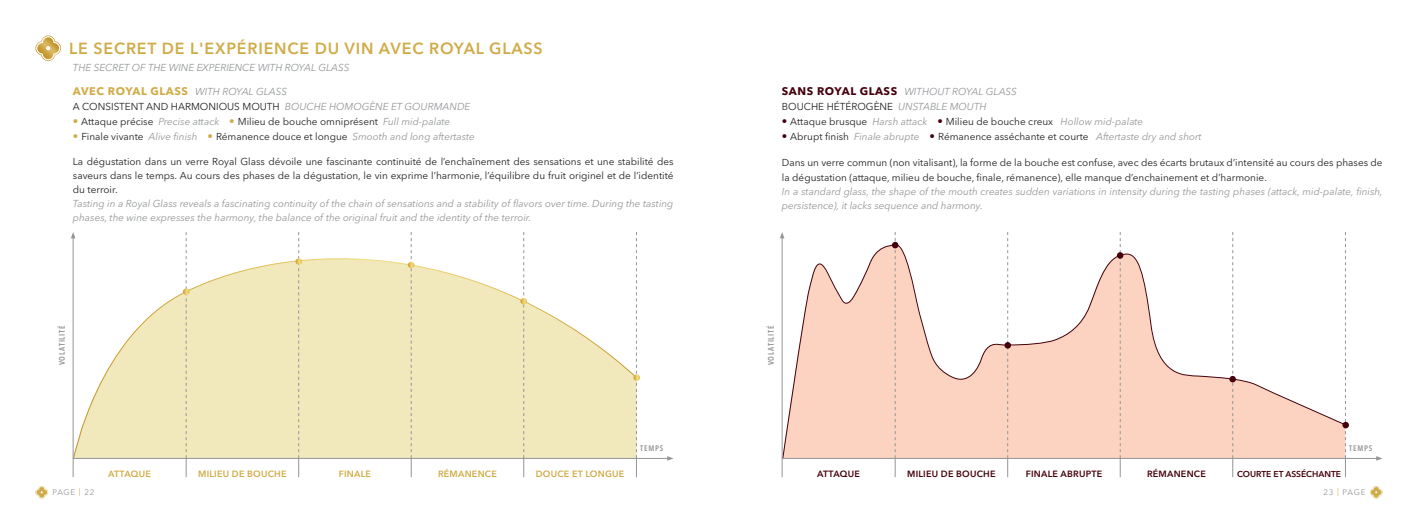
<style>
.page{position:relative;width:1418px;height:511px;background:#fff}
.page>*{position:absolute;margin:0;border:0;box-sizing:border-box;transform-origin:0 0}
.t1{font:600 16px "Avenir Next LT Pro";letter-spacing:.05em;color:#d0ac48}
.t2{font:700 11px "Avenir Next LT Pro";letter-spacing:.05em;color:#d0ac48}
.t3{font:10px/14px "Avenir Next LT Pro";color:#231f20;text-align:justify}
.t4{font:italic 10px/14px "Avenir Next LT Pro";color:#939598}
.t5{font:600 9px "Avenir Next LT Pro";letter-spacing:.025em;color:#d0ac48}
.t6{font:600 9px "Avenir Next LT Pro";letter-spacing:.025em;color:#44000b}
.t7{font:600 8.5px "Avenir Next LT Pro";color:#44000b}
.t8{font:600 condensed 8px "Avenir Next LT Pro";letter-spacing:.1em;color:#939598}
.t9{font:8px "Avenir Next LT Pro";letter-spacing:.09em;color:#939598}
.s1{font-weight:400;font-style:italic;font-size:10px;color:#939598}
.s2{font-style:italic;color:#939598}
.s3{font-weight:700;font-size:11px;color:#d0ac48}
.s4{font-weight:700;font-style:normal;font-size:11px;color:#44000b}
.s5{font-style:normal;color:#231f20}
.s6{font-weight:700;font-size:11px;color:#44000b}
.s7{color:#d0ac48}
</style>
<div class="page">
<svg style="left:35px;top:486px;width:13px;height:12px"></svg>
<svg style="left:1369px;top:486px;width:13px;height:12px"></svg>
<svg style="left:35px;top:35px;width:26px;height:26px"></svg>
<svg style="left:73px;top:237px;width:560px;height:221px"></svg>
<svg style="left:71px;top:232px;width:4px;height:6px"></svg>
<svg style="left:667px;top:456px;width:6px;height:4px"></svg>
<svg style="left:73px;top:458px;width:1px;height:18px"></svg>
<svg style="left:183px;top:232px;width:6px;height:244px"></svg>
<svg style="left:295px;top:232px;width:7px;height:244px;background:#ebe5c2"></svg>
<svg style="left:408px;top:232px;width:6px;height:244px"></svg>
<svg style="left:520px;top:232px;width:7px;height:244px"></svg>
<svg style="left:633px;top:232px;width:7px;height:244px"></svg>
<svg style="left:781px;top:237px;width:568px;height:221px"></svg>
<svg style="left:780px;top:232px;width:4px;height:6px"></svg>
<svg style="left:1376px;top:456px;width:6px;height:4px"></svg>
<svg style="left:894px;top:232px;width:1px;height:244px"></svg>
<svg style="left:782px;top:458px;width:1px;height:18px"></svg>
<svg style="left:1007px;top:232px;width:1px;height:244px"></svg>
<svg style="left:1119px;top:232px;width:1px;height:244px"></svg>
<svg style="left:1232px;top:232px;width:1px;height:244px"></svg>
<svg style="left:1345px;top:232px;width:1px;height:244px"></svg>
<svg style="left:891px;top:241px;width:7px;height:7px"></svg>
<div style="left:1004px;top:342px;width:7px;height:6px;background:#44000b;border-radius:50%"></div>
<div style="left:1116px;top:252px;width:7px;height:6px;background:#44000b;border-radius:50%"></div>
<div style="left:1229px;top:375px;width:6px;height:7px;background:#44000b;border-radius:50%"></div>
<div style="left:1342px;top:421px;width:6px;height:7px;background:#44000b;border-radius:50%"></div>
<h1 class="t1" style="left:69px;top:38px;width:475px">LE SECRET DE L'EXPÉRIENCE DU VIN AVEC ROYAL GLASS</h1>
<p class="t4" style="left:73px;top:61px;width:278px">THE SECRET OF THE WINE EXPERIENCE WITH ROYAL GLASS</p>
<p class="t2" style="left:73px;top:85px;width:216px">AVEC ROYAL GLASS <span class="s1">WITH ROYAL GLASS</span></p>
<p class="t3" style="left:73px;top:100px;width:399px">A CONSISTENT AND HARMONIOUS MOUTH <span class="s2">BOUCHE HOMOGÈNE ET GOURMANDE</span></p>
<p class="t3" style="left:73px;top:115px;width:379px"><span class="s3">•</span> Attaque précise <span class="s2">Precise attack</span> <span class="s3">•</span> Milieu de bouche omniprésent <span class="s2">Full mid-palate</span></p>
<p class="t3" style="left:73px;top:130px;width:403px"><span class="s3">•</span> Finale vivante <span class="s2">Alive finish</span> <span class="s3">•</span> Rémanence douce et longue <span class="s2">Smooth and long aftertaste</span></p>
<p class="t3" style="left:73px;top:154px;width:602px">La dégustation dans un verre Royal Glass dévoile une fascinante continuité de l’enchaînement des sensations et une stabilité des saveurs dans le temps. Au cours des phases de la dégustation, le vin exprime l’harmonie, l’équilibre du fruit originel et de l’identité du terroir.</p>
<p class="t4" style="left:73px;top:196px;width:602px">Tasting in a Royal Glass reveals a fascinating continuity of the chain of sensations and a stability of flavors over time. During the tasting phases, the wine expresses the harmony, the balance of the original fruit and the identity of the terroir.</p>
<p class="t8" style="left:57px;top:365px;width:41px;rotate:-90deg">VOLATILITÉ</p>
<p class="t8" style="left:640px;top:443px;width:25px">TEMPS</p>
<p class="t4" style="left:782px;top:84px;width:236px;line-height:15px"><span class="s4">SANS ROYAL GLASS</span> WITHOUT ROYAL GLASS<br><span class="s5">BOUCHE HÉTÉROGÈNE</span> UNSTABLE MOUTH</p>
<p class="t3" style="left:782px;top:115px;width:363px"><span class="s6">•</span> Attaque brusque <span class="s2">Harsh attack</span> <span class="s6">•</span> Milieu de bouche creux <span class="s2">Hollow mid-palate</span></p>
<p class="t3" style="left:782px;top:130px;width:421px"><span class="s6">•</span> Abrupt finish <span class="s2">Finale abrupte</span> <span class="s6">•</span> Rémanence asséchante et courte <span class="s2">Aftertaste dry and short</span></p>
<p class="t3" style="left:782px;top:154px;width:602px;line-height:15px">Dans un verre commun (non vitalisant), la forme de la bouche est confuse, avec des écarts brutaux d’intensité au cours des phases de la dégustation (attaque, milieu de bouche, finale, rémanence), elle manque d’enchainement et d’harmonie.</p>
<p class="t4" style="left:782px;top:184px;width:602px">In a standard glass, the shape of the mouth creates sudden variations in intensity during the tasting phases (attack, mid-palate, finish, persistence), it lacks sequence and harmony.</p>
<p class="t8" style="left:766px;top:365px;width:41px;rotate:-90deg">VOLATILITÉ</p>
<p class="t8" style="left:1349px;top:443px;width:25px">TEMPS</p>
<p class="t5" style="left:108px;top:467px;width:44px">ATTAQUE</p>
<p class="t5" style="left:198px;top:467px;width:90px">MILIEU DE BOUCHE</p>
<p class="t5" style="left:339px;top:467px;width:34px">FINALE</p>
<p class="t5" style="left:438px;top:467px;width:60px">RÉMANENCE</p>
<p class="t7" style="left:1236px;top:468px;width:106px">COURTE ET ASSÉCHANTE</p>
<p class="t6" style="left:817px;top:467px;width:44px">ATTAQUE</p>
<p class="t6" style="left:907px;top:467px;width:90px">MILIEU DE BOUCHE</p>
<p class="t6" style="left:1025px;top:467px;width:78px">FINALE ABRUPTE</p>
<p class="t6" style="left:1146px;top:467px;width:60px">RÉMANENCE</p>
<p class="t5" style="left:536px;top:467px;width:90px">DOUCE ET LONGUE</p>
<p class="t9" style="left:52px;top:487px;width:44px">PAGE <span class="s7">|</span> 22</p>
<p class="t9" style="left:1323px;top:487px;width:44px">23 <span class="s7">|</span> PAGE</p>
</div>
